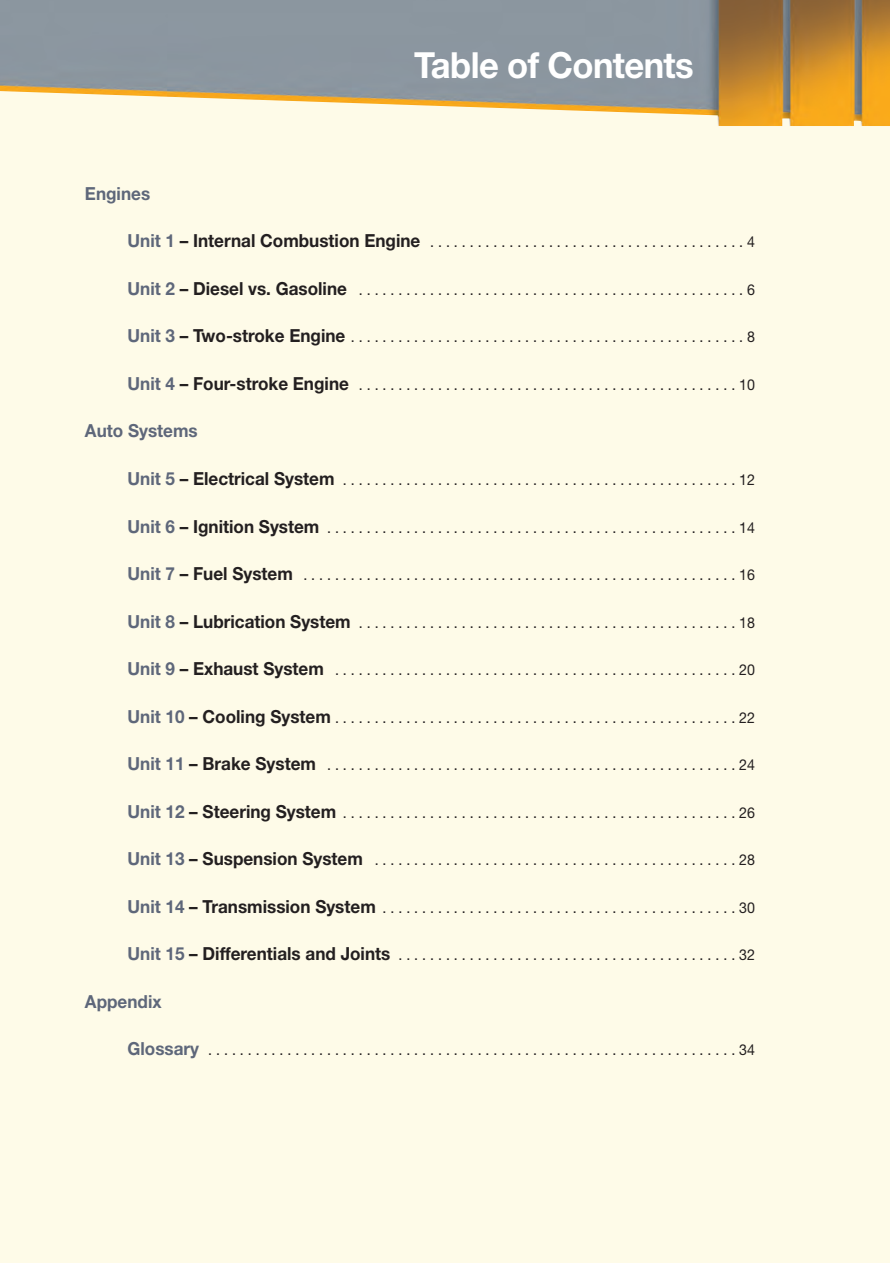
<style>
.page{position:relative;width:890px;height:1263px;background:#fefbe8}
.page>*{position:absolute;margin:0;border:0;box-sizing:border-box;transform-origin:0 0}
.t1{font:700 36px "Helvetica Neue LT Std";letter-spacing:-.02em;color:#fff;scale:.96 1}
.t2{font:700 18px "Helvetica Neue LT Std";color:#5e677a;scale:.95 1}
.t3{font:15px "Helvetica Neue LT Std";color:#231f20;scale:.95 1}
.s1{font-weight:700;font-size:18px;color:#5e677a}
.s2{font-weight:700;font-size:18px}
</style>
<div class="page">
<img style="left:0;top:0;width:890px;height:126px">
<h1 class="t1" style="left:414px;top:52px;width:292px">Table of Contents</h1>
<p class="t2" style="left:85px;top:187px;width:70px">Engines</p>
<p class="t3" style="left:127px;top:237px;width:662px"><span class="s1">Unit 1</span> <span class="s2">– Internal Combustion Engine</span> . . . . . . . . . . . . . . . . . . . . . . . . . . . . . . . . . . . . . . . . 4</p>
<p class="t3" style="left:127px;top:284px;width:662px"><span class="s1">Unit 2</span> <span class="s2">– Diesel vs. Gasoline</span> . . . . . . . . . . . . . . . . . . . . . . . . . . . . . . . . . . . . . . . . . . . . . . . . . 6</p>
<p class="t3" style="left:127px;top:332px;width:662px"><span class="s1">Unit 3</span> <span class="s2">– Two-stroke Engine</span> . . . . . . . . . . . . . . . . . . . . . . . . . . . . . . . . . . . . . . . . . . . . . . . . . . 8</p>
<p class="t3" style="left:127px;top:379px;width:662px"><span class="s1">Unit 4</span> <span class="s2">– Four-stroke Engine</span> . . . . . . . . . . . . . . . . . . . . . . . . . . . . . . . . . . . . . . . . . . . . . . . . 10</p>
<p class="t2" style="left:85px;top:425px;width:120px">Auto Systems</p>
<p class="t3" style="left:127px;top:474px;width:662px"><span class="s1">Unit 5</span> <span class="s2">– Electrical System</span> . . . . . . . . . . . . . . . . . . . . . . . . . . . . . . . . . . . . . . . . . . . . . . . . . . 12</p>
<p class="t3" style="left:127px;top:522px;width:662px"><span class="s1">Unit 6</span> <span class="s2">– Ignition System</span> . . . . . . . . . . . . . . . . . . . . . . . . . . . . . . . . . . . . . . . . . . . . . . . . . . . . 14</p>
<p class="t3" style="left:127px;top:569px;width:662px"><span class="s1">Unit 7</span> <span class="s2">– Fuel System</span> . . . . . . . . . . . . . . . . . . . . . . . . . . . . . . . . . . . . . . . . . . . . . . . . . . . . . . . 16</p>
<p class="t3" style="left:127px;top:617px;width:662px"><span class="s1">Unit 8</span> <span class="s2">– Lubrication System</span> . . . . . . . . . . . . . . . . . . . . . . . . . . . . . . . . . . . . . . . . . . . . . . . . 18</p>
<p class="t3" style="left:127px;top:664px;width:662px"><span class="s1">Unit 9</span> <span class="s2">– Exhaust System</span> . . . . . . . . . . . . . . . . . . . . . . . . . . . . . . . . . . . . . . . . . . . . . . . . . . . 20</p>
<p class="t3" style="left:127px;top:712px;width:662px"><span class="s1">Unit 10</span> <span class="s2">– Cooling System</span> . . . . . . . . . . . . . . . . . . . . . . . . . . . . . . . . . . . . . . . . . . . . . . . . . . . 22</p>
<p class="t3" style="left:127px;top:759px;width:662px"><span class="s1">Unit 11</span> <span class="s2">– Brake System</span> . . . . . . . . . . . . . . . . . . . . . . . . . . . . . . . . . . . . . . . . . . . . . . . . . . . . 24</p>
<p class="t3" style="left:127px;top:807px;width:662px"><span class="s1">Unit 12</span> <span class="s2">– Steering System</span> . . . . . . . . . . . . . . . . . . . . . . . . . . . . . . . . . . . . . . . . . . . . . . . . . . 26</p>
<p class="t3" style="left:127px;top:854px;width:662px"><span class="s1">Unit 13</span> <span class="s2">– Suspension System</span> . . . . . . . . . . . . . . . . . . . . . . . . . . . . . . . . . . . . . . . . . . . . . . 28</p>
<p class="t3" style="left:127px;top:902px;width:662px"><span class="s1">Unit 14</span> <span class="s2">– Transmission System</span> . . . . . . . . . . . . . . . . . . . . . . . . . . . . . . . . . . . . . . . . . . . . . 30</p>
<p class="t3" style="left:127px;top:949px;width:662px"><span class="s1">Unit 15</span> <span class="s2">– Differentials and Joints</span> . . . . . . . . . . . . . . . . . . . . . . . . . . . . . . . . . . . . . . . . . . . 32</p>
<p class="t2" style="left:85px;top:995px;width:82px">Appendix</p>
<p class="t3" style="left:127px;top:1044px;width:662px"><span class="s1">Glossary</span> . . . . . . . . . . . . . . . . . . . . . . . . . . . . . . . . . . . . . . . . . . . . . . . . . . . . . . . . . . . . . . . . . . . 34</p>
</div>
